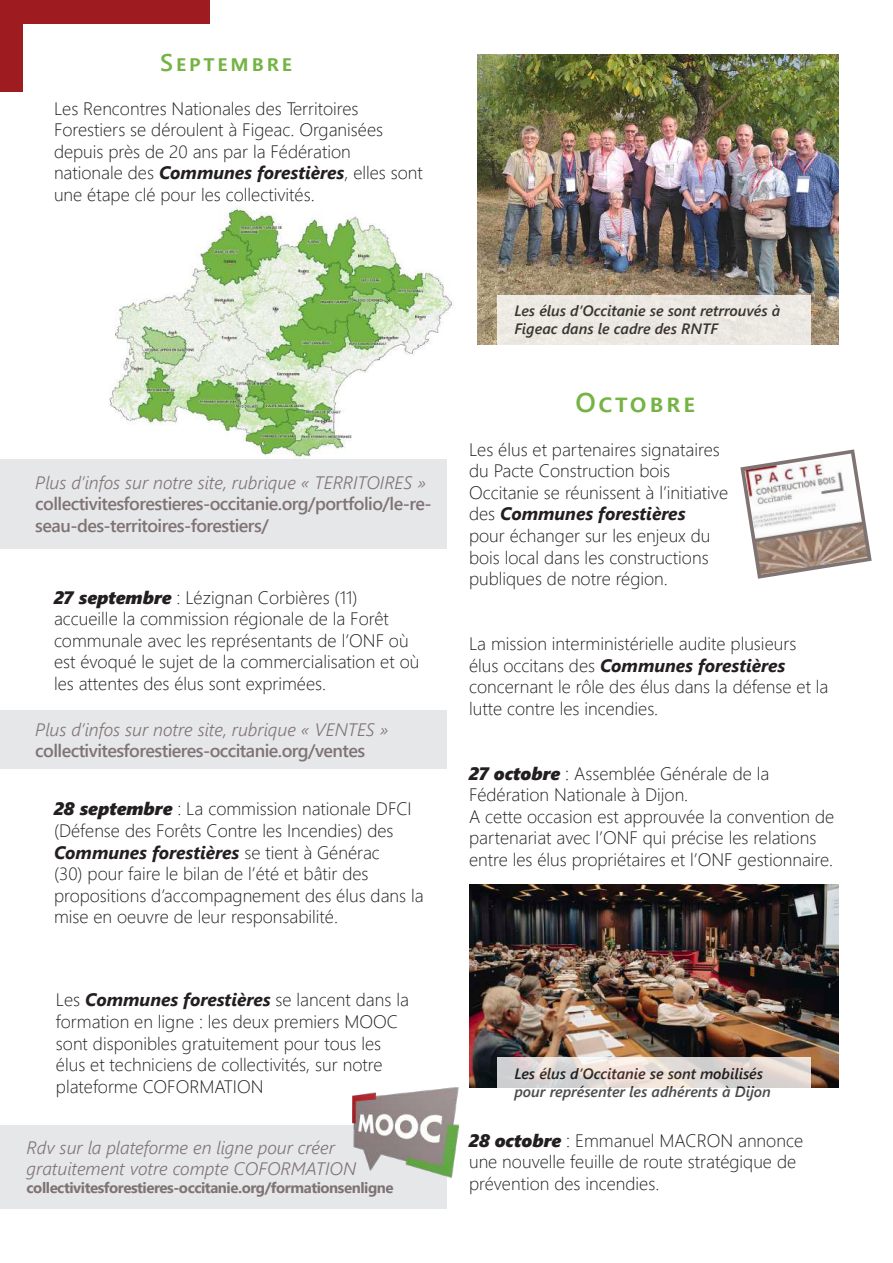
<style>
.page{position:relative;width:893px;height:1263px;background:#fff}
.page>*{position:absolute;margin:0;border:0;box-sizing:border-box;transform-origin:0 0}
.t1{font:600 27px "Segoe UI";color:#74b344}
.t2{font:600 24px "Segoe UI";color:#74b344}
.t3{font:300 18px/21.6px "Segoe UI";color:#231f20}
.t4{font:italic 300 18px/21.6px "Segoe UI";color:#7f7373}
.t5{font:600 18px/21.6px "Segoe UI";letter-spacing:-.03em;color:#7f7373}
.t6{font:italic 600 15px/18px "Segoe UI";color:#231f20}
.t7{font:700 15px "Segoe UI";letter-spacing:-.03em;color:#7f7373}
.s1{font-weight:700;font-style:italic}
.s2{font-family:"Segoe UI Black";font-weight:400;font-style:italic}
</style>
<div class="page">
<div style="left:0;top:0;width:23px;height:91px;background:#9e1c20"></div>
<div style="left:0;top:0;width:209px;height:23px;background:#9e1c20"></div>
<img style="left:109px;top:206px;width:345px;height:253px">
<div style="left:0;top:1125px;width:446px;height:84px;background:#e6e7e9"></div>
<img style="left:353px;top:1087px;width:105px;height:113px">
<svg style="left:740px;top:449px;width:132px;height:130px"></svg>
<img style="left:469px;top:884px;width:370px;height:203px">
<img style="left:477px;top:54px;width:362px;height:290px">
<div style="left:497px;top:295px;width:314px;height:49px;background:#ece8e3"></div>
<div style="left:0;top:459px;width:446px;height:90px;background:#e6e7e9"></div>
<div style="left:0;top:711px;width:446px;height:58px;background:#e6e7e9"></div>
<svg style="left:497px;top:1058px;width:314px;height:30px;background:#e0dad6"></svg>
<h2 class="t2" style="left:160px;top:40px;width:133px">Septembre</h2>
<p class="t3" style="left:54px;top:96px;width:370px">Les Rencontres Nationales des Territoires Forestiers se déroulent à Figeac. Organisées depuis près de 20 ans par la Fédération nationale des <span class="s1">Communes forestières</span>, elles sont une étape clé pour les collectivités.</p>
<p class="t4" style="left:35px;top:468px;width:392px">Plus d’infos sur notre site, rubrique « TERRITOIRES »</p>
<p class="t5" style="left:35px;top:492px;width:398px">collectivitesforestieres-occitanie.org/portfolio/le-re&shy;seau-des-territoires-forestiers/</p>
<p class="t3" style="left:54px;top:585px;width:367px"><span class="s2">27 septembre</span> : Lézignan Corbières (11) accueille la commission régionale de la Forêt communale avec les représentants de l’ONF où est évoqué le sujet de la commercialisation et où les attentes des élus sont exprimées.</p>
<p class="t4" style="left:35px;top:716px;width:355px">Plus d’infos sur notre site, rubrique « VENTES »</p>
<p class="t5" style="left:35px;top:739px;width:331px">collectivitesforestieres-occitanie.org/ventes</p>
<p class="t3" style="left:54px;top:796px;width:371px"><span class="s2">28 septembre</span> : La commission nationale DFCI (Défense des Forêts Contre les Incendies) des <span class="s1">Communes forestières</span> se tient à Générac<br>(30) pour faire le bilan de l’été et bâtir des propositions d’accompagnement des élus dans la mise en oeuvre de leur responsabilité.</p>
<p class="t3" style="left:56px;top:987px;width:354px">Les <span class="s1">Communes forestières</span> se lancent dans la formation en ligne : les deux premiers MOOC sont disponibles gratuitement pour tous les élus et techniciens de collectivités, sur notre plateforme COFORMATION</p>
<p class="t4" style="left:27px;top:1134px;width:331px">Rdv sur la plateforme en ligne pour créer gratuitement votre compte COFORMATION</p>
<p class="t7" style="left:27px;top:1174px;width:368px">collectivitesforestieres-occitanie.org/formationsenligne</p>
<p class="t6" style="left:514px;top:300px;width:268px">Les élus d’Occitanie se sont retrrouvés à<br>Figeac dans le cadre des RNTF</p>
<h1 class="t1" style="left:575px;top:377px;width:121px">Octobre</h1>
<p class="t3" style="left:469px;top:437px;width:261px">Les élus et partenaires signataires du Pacte Construction bois<br>Occitanie se réunissent à l’initiative des <span class="s1">Communes forestières<br></span>pour échanger sur les enjeux du bois local dans les constructions publiques de notre région.</p>
<p class="t3" style="left:469px;top:631px;width:361px">La mission interministérielle audite plusieurs élus occitans des <span class="s1">Communes forestières </span>concernant le rôle des élus dans la défense et la lutte contre les incendies.</p>
<p class="t3" style="left:469px;top:761px;width:367px"><span class="s2">27 octobre</span> : Assemblée Générale de la Fédération Nationale à Dijon.<br>A cette occasion est approuvée la convention de partenariat avec l’ONF qui précise les relations entre les élus propriétaires et l’ONF gestionnaire.</p>
<p class="t6" style="left:514px;top:1062px;width:258px">Les élus d’Occitanie se sont mobilisés pour représenter les adhérents à Dijon</p>
<p class="t3" style="left:469px;top:1128px;width:336px"><span class="s2">28 octobre</span> : Emmanuel MACRON annonce une nouvelle feuille de route stratégique de prévention des incendies.</p>
</div>
